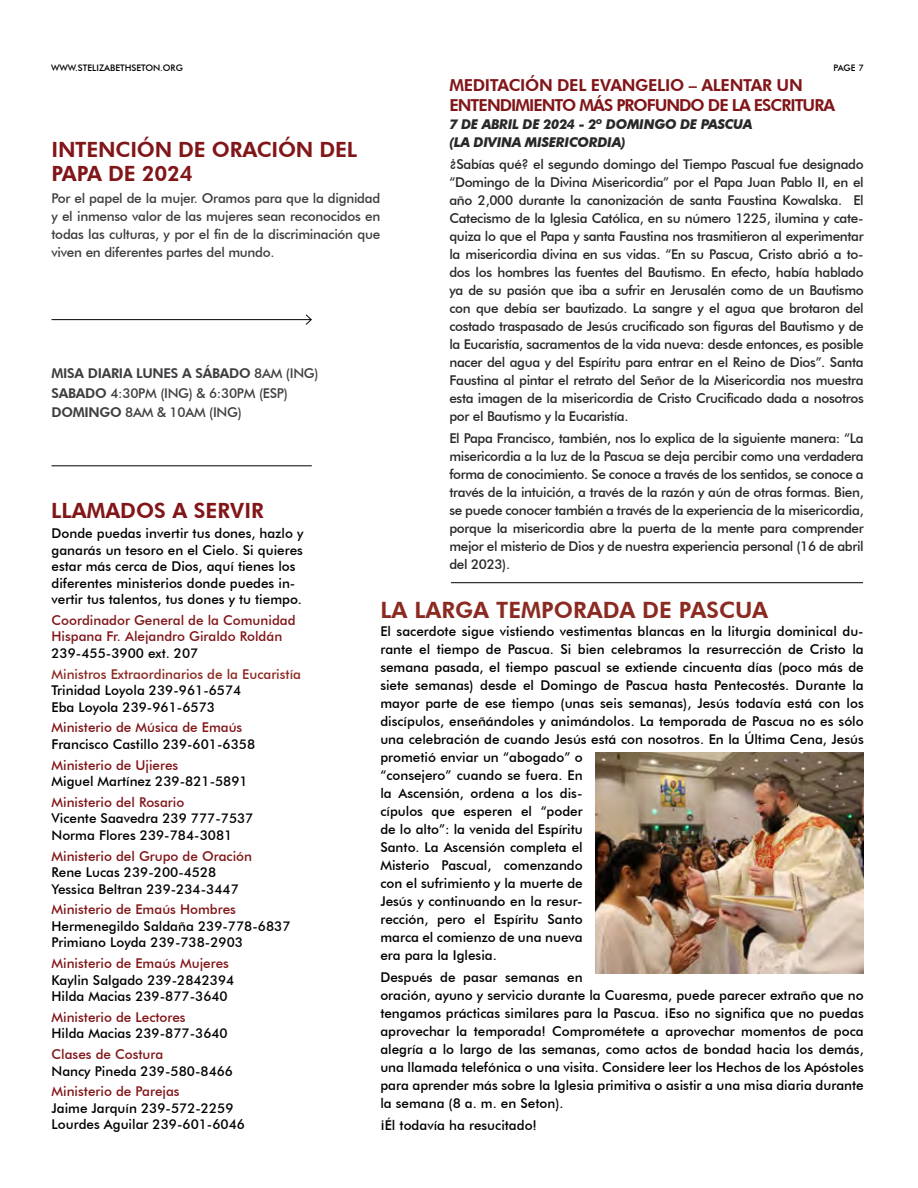
<style>
.page{position:relative;width:918px;height:1188px;background:#fff}
.page>*{position:absolute;margin:0;border:0;box-sizing:border-box;transform-origin:0 0}
.t1{font:800 22.5px "Futura BT";color:#8b2a21}
.t2{font:800 21px/24px "Futura BT";letter-spacing:-.01em;color:#811518}
.t3{font:800 16.5px/19.5px "Futura BT";letter-spacing:-.06em;color:#811518}
.t4{font:500 13.5px/18px "Futura BT";color:#000}
.t5{font:500 13.5px/18px "Futura BT";letter-spacing:-.025em;color:#282829;text-align:justify}
.t6{font:500 13.5px/16.5px "Futura BT";color:#811518}
.t7{font:500 13.5px/18px "Futura BT";letter-spacing:-.02em;color:#3e3d40}
.t8{font:italic 700 13.5px/18px "Futura BT";letter-spacing:-.025em;color:#282829}
.t9{font:500 13.5px "Futura BT";color:#8b2a21}
.t10{font:500 9px "Futura BT";color:#000}
.s1{font-weight:800}
</style>
<div class="page">
<hr style="left:52px;top:466px;width:260px;height:1px;background:#000">
<hr style="left:52px;top:319px;width:259px;height:1px;background:#000">
<svg style="left:305px;top:314px;width:7px;height:11px"></svg>
<hr style="left:451px;top:582px;width:412px;height:1px;background:#000">
<img style="left:596px;top:753px;width:267px;height:220px">
<p class="t10" style="left:51px;top:62px;width:133px">WWW.STELIZABETHSETON.ORG</p>
<p class="t10" style="left:834px;top:62px;width:32px">PAGE 7</p>
<p class="t3" style="left:449px;top:76px;width:387px">MEDITACIÓN DEL EVANGELIO – ALENTAR UN<br>ENTENDIMIENTO MÁS PROFUNDO DE LA ESCRITURA</p>
<p class="t8" style="left:449px;top:115px;width:304px">7 DE ABRIL DE 2024 - 2º DOMINGO DE PASCUA (LA DIVINA MISERICORDIA)</p>
<p class="t5" style="left:449px;top:155px;width:416px">¿Sabías qué? el segundo domingo del Tiempo Pascual fue designado “Domingo de la Divina Misericordia” por el Papa Juan Pablo II, en el año 2,000 durante la canonización de santa Faustina Kowalska. El Catecismo de la Iglesia Católica, en su número 1225, ilumina y cate&shy;quiza lo que el Papa y santa Faustina nos trasmitieron al experimentar la misericordia divina en sus vidas. “En su Pascua, Cristo abrió a to&shy;dos los hombres las fuentes del Bautismo. En efecto, había hablado ya de su pasión que iba a sufrir en Jerusalén como de un Bautismo con que debía ser bautizado. La sangre y el agua que brotaron del costado traspasado de Jesús crucificado son figuras del Bautismo y de la Eucaristía, sacramentos de la vida nueva: desde entonces, es posible nacer del agua y del Espíritu para entrar en el Reino de Dios”. Santa Faustina al pintar el retrato del Señor de la Misericordia nos muestra esta imagen de la misericordia de Cristo Crucificado dada a nosotros por el Bautismo y la Eucaristía.</p>
<p class="t5" style="left:449px;top:429px;width:416px">El Papa Francisco, también, nos lo explica de la siguiente manera: “La misericordia a la luz de la Pascua se deja percibir como una verdadera forma de conocimiento. Se conoce a través de los sentidos, se conoce a través de la intuición, a través de la razón y aún de otras formas. Bien, se puede conocer también a través de la experiencia de la misericordia, porque la misericordia abre la puerta de la mente para comprender mejor el misterio de Dios y de nuestra experiencia personal (16 de abril del 2023).</p>
<h2 class="t2" style="left:52px;top:137px;width:307px">INTENCIÓN DE ORACIÓN DEL<br>PAPA DE 2024</h2>
<p class="t7" style="left:52px;top:189px;width:330px;text-align:justify">Por el papel de la mujer. Oramos para que la dignidad y el inmenso valor de las mujeres sean reconocidos en todas las culturas, y por el fin de la discriminación que viven en diferentes partes del mundo.</p>
<p class="t7" style="left:52px;top:363px;width:269px;line-height:19.5px"><span class="s1">MISA DIARIA LUNES A SÁBADO</span> 8AM (ING)<br><span class="s1">SABADO</span> 4:30PM (ING) &amp; 6:30PM (ESP)<br><span class="s1">DOMINGO</span> 8AM &amp; 10AM (ING)</p>
<h2 class="t2" style="left:51px;top:499px;width:214px">LLAMADOS A SERVIR</h2>
<p class="t4" style="left:52px;top:525px;width:253px;line-height:16.5px">Donde puedas invertir tus dones, hazlo y ganarás un tesoro en el Cielo. Si quieres estar más cerca de Dios, aquí tienes los diferentes ministerios donde puedes in&shy;vertir tus talentos, tus dones y tu tiempo.</p>
<p class="t6" style="left:52px;top:612px;width:246px">Coordinador General de la Comunidad<br>Hispana Fr. Alejandro Giraldo Roldán</p>
<p class="t4" style="left:52px;top:644px;width:148px">239-455-3900 ext. 207</p>
<p class="t9" style="left:52px;top:666px;width:251px">Ministros Extraordinarios de la Eucaristía</p>
<p class="t4" style="left:52px;top:682px;width:191px;line-height:16.5px">Trinidad Loyola 239-961-6574<br>Eba Loyola 239-961-6573</p>
<p class="t6" style="left:52px;top:719px;width:192px">Ministerio de Música de Emaús</p>
<p class="t4" style="left:52px;top:735px;width:205px">Francisco Castillo 239-601-6358</p>
<p class="t6" style="left:52px;top:757px;width:128px">Ministerio de Ujieres</p>
<p class="t4" style="left:52px;top:772px;width:198px">Miguel Martínez 239-821-5891</p>
<p class="t6" style="left:52px;top:794px;width:134px">Ministerio del Rosario</p>
<p class="t4" style="left:52px;top:810px;width:203px;line-height:16.5px">Vicente Saavedra 239 777-7537<br>Norma Flores 239-784-3081</p>
<p class="t6" style="left:52px;top:848px;width:202px">Ministerio del Grupo de Oración</p>
<p class="t4" style="left:52px;top:864px;width:189px;line-height:16.5px">Rene Lucas 239-200-4528<br>Yessica Beltran 239-234-3447</p>
<p class="t6" style="left:52px;top:901px;width:186px">Ministerio de Emaús Hombres</p>
<p class="t4" style="left:52px;top:918px;width:241px;line-height:16.5px">Hermenegildo Saldaña 239-778-6837<br>Primiano Loyda 239-738-2903</p>
<p class="t6" style="left:52px;top:955px;width:179px">Ministerio de Emaús Mujeres</p>
<p class="t4" style="left:52px;top:971px;width:184px;line-height:16.5px">Kaylin Salgado 239-2842394<br>Hilda Macias 239-877-3640</p>
<p class="t6" style="left:52px;top:1009px;width:136px">Ministerio de Lectores</p>
<p class="t4" style="left:52px;top:1024px;width:178px">Hilda Macias 239-877-3640</p>
<p class="t6" style="left:52px;top:1046px;width:113px">Clases de Costura</p>
<p class="t4" style="left:52px;top:1062px;width:183px">Nancy Pineda 239-580-8466</p>
<p class="t6" style="left:52px;top:1083px;width:130px">Ministerio de Parejas</p>
<p class="t4" style="left:52px;top:1100px;width:195px;line-height:16.5px">Jaime Jarquín 239-572-2259<br>Lourdes Aguilar 239-601-6046</p>
<h1 class="t1" style="left:380px;top:596px;width:389px">LA LARGA TEMPORADA DE PASCUA</h1>
<p class="t4" style="left:380px;top:622px;width:485px">El sacerdote sigue vistiendo vestimentas blancas en la liturgia dominical du&shy;rante el tiempo de Pascua. Si bien celebramos la resurrección de Cristo la semana pasada, el tiempo pascual se extiende cincuenta días (poco más de siete semanas) desde el Domingo de Pascua hasta Pentecostés. Durante la mayor parte de ese tiempo (unas seis semanas), Jesús todavía está con los discípulos, enseñándoles y animándolos. La temporada de Pascua no es sólo una celebración de cuando Jesús está con nosotros. En la Última Cena, Jesús prometió enviar un “abogado” o<br>“consejero” cuando se fuera. En<br>la Ascensión, ordena a los dis-<br>cípulos que esperen el “poder<br>de lo alto”: la venida del Espíritu<br>Santo. La Ascensión completa el<br>Misterio Pascual, comenzando<br>con el sufrimiento y la muerte de<br>Jesús y continuando en la resur-<br>rección, pero el Espíritu Santo<br>marca el comienzo de una nueva<br>era para la Iglesia.</p>
<p class="t4" style="left:380px;top:968px;width:485px">Después de pasar semanas en<br>oración, ayuno y servicio durante la Cuaresma, puede parecer extraño que no tengamos prácticas similares para la Pascua. ¡Eso no significa que no puedas aprovechar la temporada! Comprométete a aprovechar momentos de poca alegría a lo largo de las semanas, como actos de bondad hacia los demás, una llamada telefónica o una visita. Considere leer los Hechos de los Apóstoles para aprender más sobre la Iglesia primitiva o asistir a una misa diaria durante la semana (8 a. m. en Seton).</p>
<p class="t4" style="left:380px;top:1116px;width:158px">¡Él todavía ha resucitado!</p>
</div>
